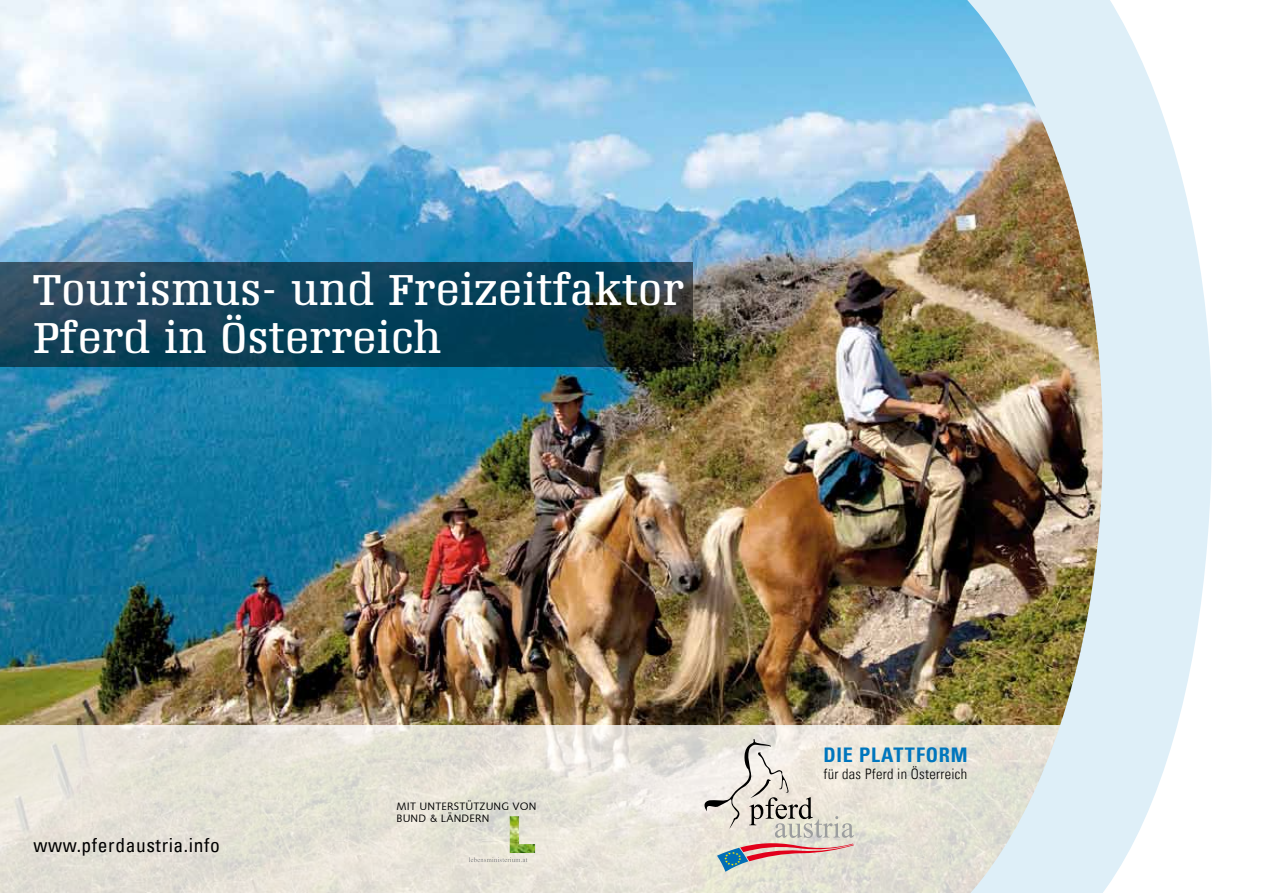
<style>
.page{position:relative;width:1263px;height:893px;background:#fff}
.page>*{position:absolute;margin:0;border:0;box-sizing:border-box;transform-origin:0 0}
.t1{font:42px/48px "Napoleon Roman";letter-spacing:.04em;color:#fff}
.t2{font:700 condensed 20.1px "Univers LT";letter-spacing:.04em;color:#0076bd}
.t3{font:condensed 19.5px "Univers LT";letter-spacing:.03em;color:#000}
.t4{font:300 condensed 14.4px "Univers LT";letter-spacing:.02em;color:#000}
.t5{font:10.8px/12.9px "Humanist 531 BT Roman A";letter-spacing:.02em;color:#000}
</style>
<div class="page">
<img style="left:0;top:0;width:907px;height:725px">
<svg style="left:0;top:725px;width:907px;height:168px;background:#e6e3d8"></svg>
<img style="left:907px;top:0;width:305px;height:893px">
<svg style="left:469px;top:857px;width:58px;height:5px"></svg>
<img style="left:510px;top:816px;width:25px;height:37px">
<svg style="left:702px;top:739px;width:152px;height:133px;background:#dbd2ca"></svg>
<svg style="left:0;top:263px;width:693px;height:104px;background:#123f52"></svg>
<p class="t1" style="left:33px;top:266px;width:651px">Tourismus- und Freizeitfaktor<br>Pferd in Österreich</p>
<p class="t3" style="left:33px;top:833px;width:188px">www.pferdaustria.info</p>
<p class="t5" style="left:397px;top:799px;width:141px">MIT UNTERSTÜTZUNG VON<br>BUND &amp; LÄNDERN</p>
<p class="t2" style="left:823px;top:743px;width:146px">DIE PLATTFORM</p>
<p class="t4" style="left:823px;top:766px;width:145px">für das Pferd in Österreich</p>
</div>
